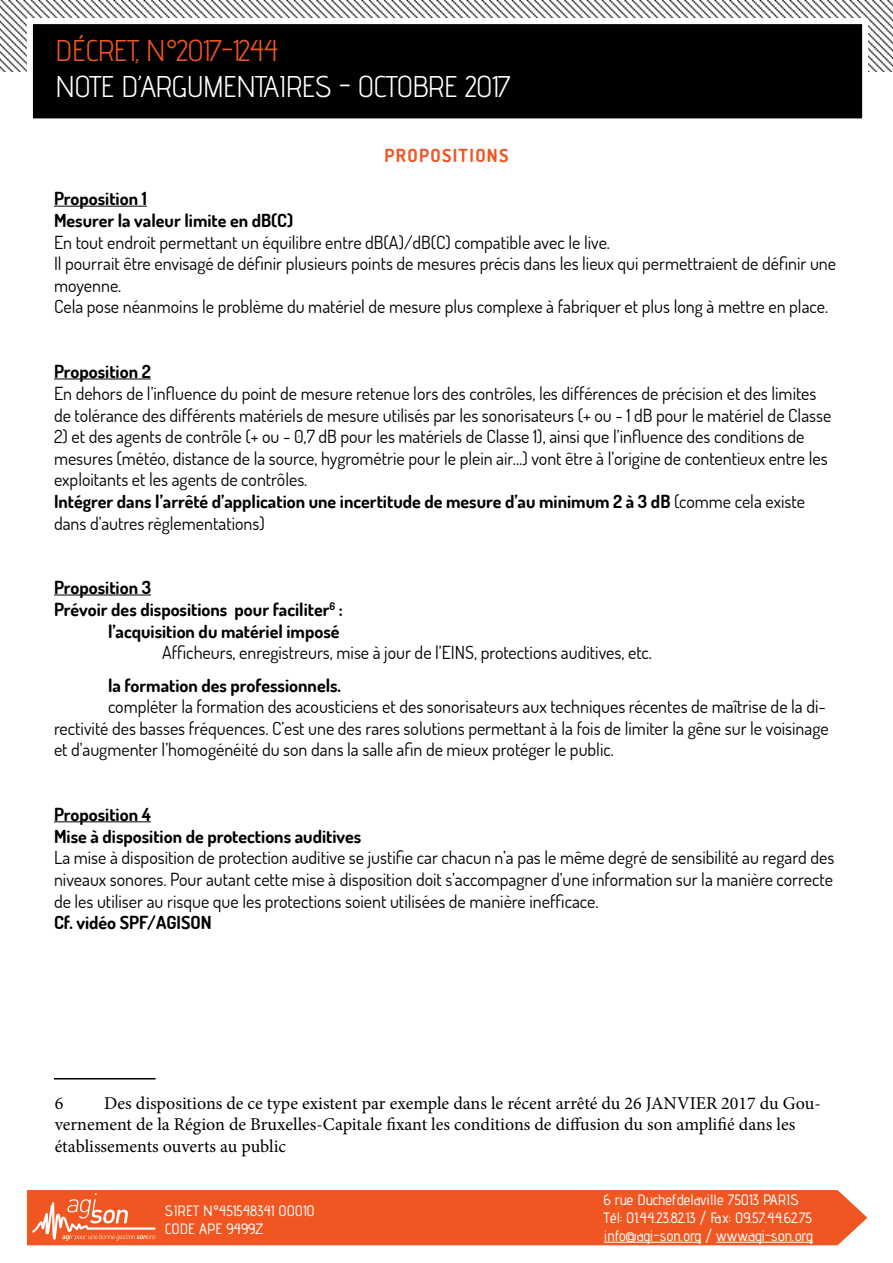
<style>
.page{position:relative;width:893px;height:1263px;background:#fff}
.page>*{position:absolute;margin:0;border:0;box-sizing:border-box;transform-origin:0 0}
.t1{font:30px "Advent Pro";letter-spacing:-.025em;color:#fff}
.t2{font:30px "Advent Pro";letter-spacing:-.025em;color:#f05622}
.t3{font:18px/21.6px "Dosis";color:#000}
.t4{font:700 18px/21.6px "Dosis";color:#000}
.t5{font:18px/21.6px "Minion Pro";color:#000}
.t6{font:700 18px "Dosis";letter-spacing:.075em;color:#f05622}
.t7{font:500 15px/18px "Advent Pro";color:#fff}
.s1{font-weight:700}
</style>
<div class="page">
<img style="left:0;top:0;width:893px;height:71px">
<div style="left:30px;top:21px;width:835px;height:100px;background:#000"></div>
<div style="left:27px;top:18px;width:841px;height:106px;border:6px solid #fff"></div>
<div style="left:27px;top:1190px;width:840px;height:55px;background:#f05622"></div>
<svg style="left:32px;top:1193px;width:124px;height:48px"></svg>
<hr style="left:604px;top:1242px;width:97px;height:1px;background:#fff">
<hr style="left:716px;top:1242px;width:97px;height:1px;background:#fff">
<hr style="left:54px;top:206px;width:93px;height:1px;background:#000">
<hr style="left:54px;top:379px;width:97px;height:1px;background:#000">
<hr style="left:54px;top:595px;width:97px;height:1px;background:#000">
<hr style="left:54px;top:821px;width:97px;height:1px;background:#000">
<hr style="left:54px;top:1078px;width:102px;height:1px;background:#000">
<h1 class="t2" style="left:56px;top:32px;width:224px">DÉCRET, N°2017-1244</h1>
<h1 class="t1" style="left:56px;top:68px;width:457px">NOTE D’ARGUMENTAIRES - OCTOBRE 2017</h1>
<p class="t6" style="left:384px;top:144px;width:126px">PROPOSITIONS</p>
<p class="t4" style="left:54px;top:188px;width:241px">Proposition 1<br>Mesurer la valeur limite en dB(C)</p>
<p class="t3" style="left:54px;top:231px;width:784px">En tout endroit permettant un équilibre entre dB(A)/dB(C) compatible avec le live.<br>Il pourrait être envisagé de définir plusieurs points de mesures précis dans les lieux qui permettraient de définir une moyenne.<br>Cela pose néanmoins le problème du matériel de mesure plus complexe à fabriquer et plus long à mettre en place.</p>
<p class="t4" style="left:54px;top:360px;width:98px">Proposition 2</p>
<p class="t3" style="left:54px;top:382px;width:779px">En dehors de l’influence du point de mesure retenue lors des contrôles, les différences de précision et des limites de tolérance des différents matériels de mesure utilisés par les sonorisateurs (+ ou - 1 dB pour le matériel de Classe</p>
<p class="t3" style="left:54px;top:425px;width:775px">2) et des agents de contrôle (+ ou - 0,7 dB pour les matériels de Classe 1), ainsi que l’influence des conditions de mesures (météo, distance de la source, hygrométrie pour le plein air…) vont être à l’origine de contentieux entre les exploitants et les agents de contrôles.<br><span class="s1">Intégrer dans l’arrêté d’application une incertitude de mesure d’au minimum 2 à 3 dB</span> (comme cela existe dans d’autres règlementations)</p>
<p class="t4" style="left:54px;top:576px;width:99px">Proposition 3</p>
<p class="t4" style="left:54px;top:598px;width:290px">Prévoir des dispositions pour faciliter<sup>6</sup> :</p>
<p class="t4" style="left:108px;top:620px;width:233px">l’acquisition du matériel imposé</p>
<p class="t3" style="left:162px;top:641px;width:491px">Afficheurs, enregistreurs, mise à jour de l’EINS, protections auditives, etc.</p>
<p class="t4" style="left:108px;top:674px;width:235px">la formation des professionnels.</p>
<p class="t3" style="left:54px;top:695px;width:776px;text-indent:54px">compléter la formation des acousticiens et des sonorisateurs aux techniques récentes de maîtrise de la di&shy;rectivité des basses fréquences. C’est une des rares solutions permettant à la fois de limiter la gêne sur le voisinage et d’augmenter l’homogénéité du son dans la salle afin de mieux protéger le public.</p>
<p class="t4" style="left:54px;top:803px;width:309px">Proposition 4<br>Mise à disposition de protections auditives</p>
<p class="t3" style="left:54px;top:846px;width:782px;text-align:justify">La mise à disposition de protection auditive se justifie car chacun n’a pas le même degré de sensibilité au regard des niveaux sonores. Pour autant cette mise à disposition doit s’accompagner d’une information sur la manière correcte de les utiliser au risque que les protections soient utilisées de manière inefficace.</p>
<p class="t4" style="left:54px;top:911px;width:159px">Cf. vidéo SPF/AGISON</p>
<p class="t5" style="left:55px;top:1092px;width:768px;text-indent:50px">Des dispositions de ce type existent par exemple dans le récent arrêté du 26 JANVIER 2017 du Gou&shy;vernement de la Région de Bruxelles-Capitale fixant les conditions de diffusion du son amplifié dans les établissements ouverts au public</p>
<p class="t5" style="left:55px;top:1092px;width:10px">6</p>
<p class="t7" style="left:165px;top:1201px;width:151px">SIRET N°451548341 00010<br>CODE APE 9499Z</p>
<p class="t7" style="left:604px;top:1190px;width:210px">6 rue Duchefdelaville 75013 PARIS<br>Tél: 01.44.23.82.13 / Fax: 09.57.44.62.75 info@agi-son.org / www.agi-son.org</p>
</div>
